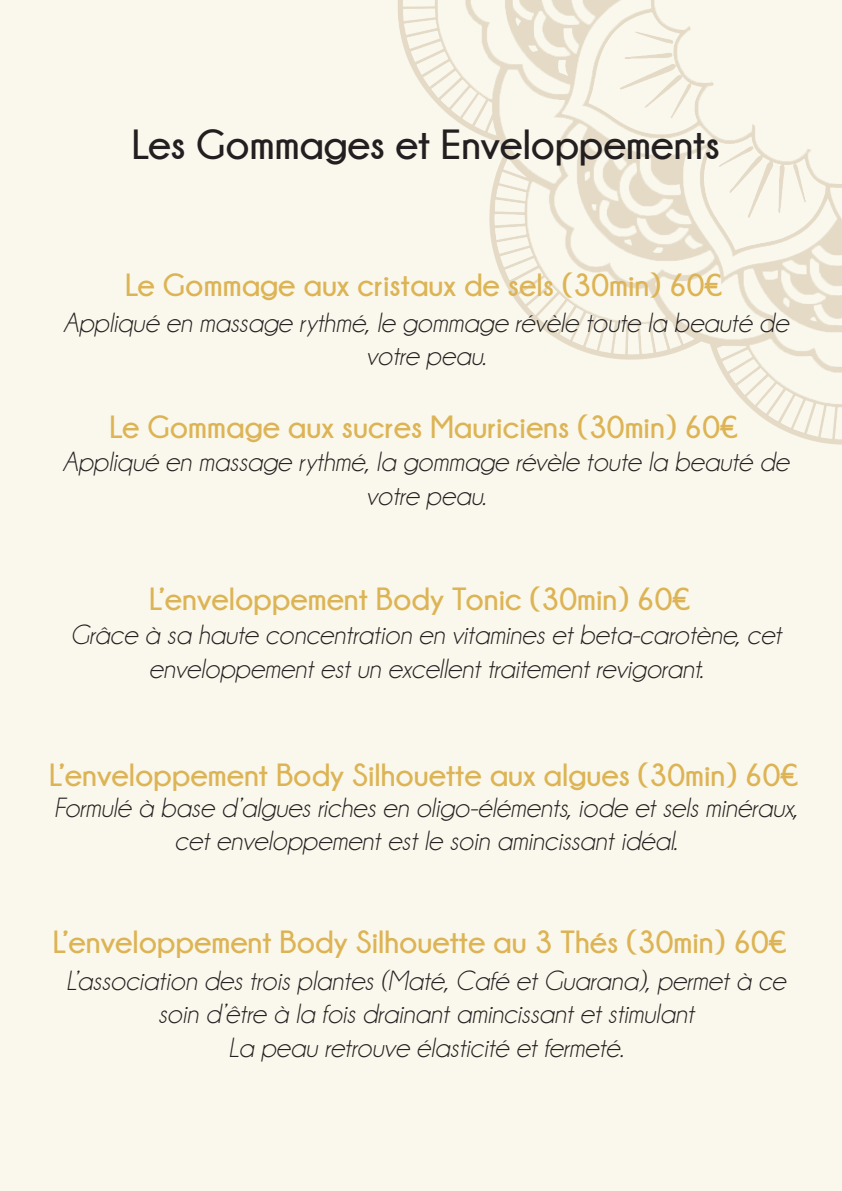
<style>
.page{position:relative;width:842px;height:1191px;background:#faf8ec}
.page>*{position:absolute;margin:0;border:0;box-sizing:border-box;transform-origin:0 0}
.t1{font:700 42px "Champagne&Limousines";color:#231f20}
.t2{font:700 32px "Champagne&Limousines";color:#ddb455}
.t3{font:italic 28px/33.6px "Champagne&Limousines";color:#231f20;text-align:center}
</style>
<div class="page">
<img style="left:398px;top:0;width:443px;height:444px">
<h1 class="t1" style="left:132px;top:121px;width:590px">Les Gommages et Enveloppements</h1>
<p class="t2" style="left:125px;top:267px;width:598px">Le Gommage aux cristaux de sels (30min) 60€</p>
<p class="t3" style="left:63px;top:306px;width:727px">Appliqué en massage rythmé, le gommage révèle toute la beauté de votre peau.</p>
<p class="t2" style="left:110px;top:409px;width:629px">Le Gommage aux sucres Mauriciens (30min) 60€</p>
<p class="t3" style="left:63px;top:445px;width:728px">Appliqué en massage rythmé, la gommage révèle toute la beauté de votre peau.</p>
<p class="t2" style="left:149px;top:581px;width:542px">L’enveloppement Body Tonic (30min) 60€</p>
<p class="t3" style="left:70px;top:618px;width:712px">Grâce à sa haute concentration en vitamines et beta-carotène, cet enveloppement est un excellent traitement revigorant.</p>
<p class="t2" style="left:49px;top:757px;width:750px">L’enveloppement Body Silhouette aux algues (30min) 60€</p>
<p class="t3" style="left:54px;top:791px;width:745px">Formulé à base d’algues riches en oligo-éléments, iode et sels minéraux, cet enveloppement est le soin amincissant idéal.</p>
<p class="t2" style="left:53px;top:923px;width:735px">L’enveloppement Body Silhouette au 3 Thés (30min) 60€</p>
<p class="t3" style="left:66px;top:963px;width:721px">L’association des trois plantes (Maté, Café et Guarana), permet à ce soin d’être à la fois drainant amincissant et stimulant<br>La peau retrouve élasticité et fermeté.</p>
</div>
